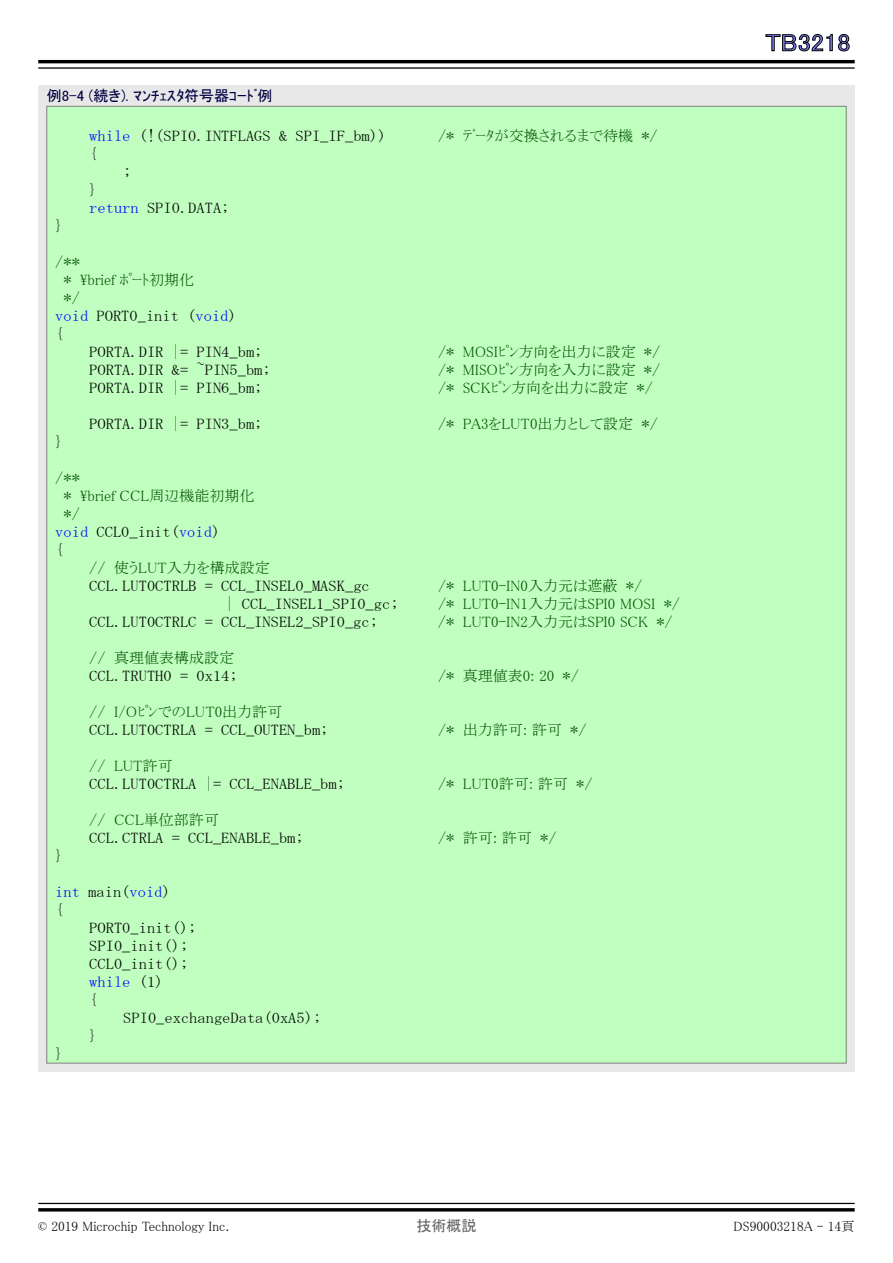
<style>
.page{position:relative;width:893px;height:1263px;background:#fff}
.page>*{position:absolute;margin:0;border:0;box-sizing:border-box;transform-origin:0 0}
.t1{font:24px "MS P Gothic";color:#8080ff;scale:1.1 1}
.t2{font:15px/18px "MS Mincho";color:#000;scale:1.1 1}
.t3{font:15px "MS P Mincho";color:#005000}
.t4{font:15px "MS P Gothic";color:#000040}
.t5{font:15px/18px "MS Mincho";color:#00f;scale:1.1 1}
.t6{font:15px "MS Mincho";color:#005000;scale:1.1 1}
.t7{font:15px "MS P Gothic";color:#646464}
.t8{font:13.5px "MS P Mincho";color:#000}
.s1{color:#00f}
.s2{font-family:"MS Mincho"}
.s3{color:#005000}
.s4{color:#000}
</style>
<div class="page">
<svg style="left:766px;top:34px;width:84px;height:17px"></svg>
<hr style="left:38px;top:60px;width:817px;height:3px;background:#000">
<hr style="left:38px;top:67px;width:817px;height:2px;background:#000">
<hr style="left:38px;top:1203px;width:817px;height:1px;background:#000">
<hr style="left:38px;top:1208px;width:817px;height:3px;background:#000">
<div style="left:38px;top:85px;width:817px;height:986px;background:#e8e8e8"></div>
<div style="left:47px;top:106px;width:799px;height:957px;background:#c0ffc0"></div>
<p class="t4" style="left:47px;top:88px;width:227px">例8-4 (続き). ﾏﾝﾁｪｽﾀ符号器ｺｰﾄﾞ例</p>
<p class="t2" style="left:89px;top:126px;width:272px"><span class="s1">while</span> (!(SPI0.INTFLAGS &amp; SPI_IF_bm))</p>
<p class="t3" style="left:438px;top:128px;width:221px"><span class="s2">/*</span> ﾃﾞｰﾀが交換されるまで待機 <span class="s2">*/</span></p>
<p class="t2" style="left:89px;top:144px;width:9px">{</p>
<p class="t2" style="left:123px;top:162px;width:9px">;</p>
<p class="t2" style="left:89px;top:180px;width:129px">}<br><span class="s1">return</span> SPI0.DATA;</p>
<p class="t2" style="left:55px;top:216px;width:9px">}</p>
<p class="t6" style="left:55px;top:254px;width:24px">/**</p>
<p class="t3" style="left:64px;top:272px;width:132px"><span class="s2">*</span> \brief ﾎﾟｰﾄ初期化</p>
<p class="t2" style="left:55px;top:288px;width:166px;text-indent:8px"><span class="s3">*/<br></span><span class="s1">void</span> PORT0_init (<span class="s1">void</span>) {</p>
<p class="t2" style="left:89px;top:342px;width:159px">PORTA.DIR |= PIN4_bm;</p>
<p class="t3" style="left:438px;top:344px;width:224px"><span class="s2">/*</span> MOSIﾋﾟﾝ方向を出力に設定 <span class="s2">*/</span></p>
<p class="t2" style="left:89px;top:360px;width:167px">PORTA.DIR &amp;= ~PIN5_bm;</p>
<p class="t3" style="left:438px;top:362px;width:224px"><span class="s2">/*</span> MISOﾋﾟﾝ方向を入力に設定 <span class="s2">*/</span></p>
<p class="t2" style="left:89px;top:378px;width:159px">PORTA.DIR |= PIN6_bm;</p>
<p class="t3" style="left:438px;top:380px;width:217px"><span class="s2">/*</span> SCKﾋﾟﾝ方向を出力に設定 <span class="s2">*/</span></p>
<p class="t2" style="left:89px;top:414px;width:159px">PORTA.DIR |= PIN3_bm;</p>
<p class="t3" style="left:438px;top:416px;width:221px"><span class="s2">/*</span> PA3をLUT0出力として設定 <span class="s2">*/</span></p>
<p class="t2" style="left:55px;top:432px;width:9px">}</p>
<p class="t6" style="left:55px;top:470px;width:24px">/**</p>
<p class="t3" style="left:64px;top:488px;width:192px"><span class="s2">*</span> \brief CCL周辺機能初期化</p>
<p class="t2" style="left:55px;top:504px;width:151px;text-indent:8px"><span class="s3">*/<br></span><span class="s1">void</span> CCL0_init(<span class="s1">void</span>) {</p>
<p class="t3" style="left:89px;top:560px;width:182px"><span class="s2">//</span> 使うLUT入力を構成設定</p>
<p class="t2" style="left:89px;top:576px;width:257px">CCL.LUT0CTRLB = CCL_INSEL0_MASK_gc</p>
<p class="t3" style="left:438px;top:578px;width:206px"><span class="s2">/*</span> LUT0-IN0入力元は遮蔽 <span class="s2">*/</span></p>
<p class="t2" style="left:225px;top:594px;width:159px">| CCL_INSEL1_SPI0_gc;</p>
<p class="t3" style="left:438px;top:596px;width:244px"><span class="s2">/*</span> LUT0-IN1入力元はSPI0 MOSI <span class="s2">*/</span></p>
<p class="t2" style="left:89px;top:612px;width:264px">CCL.LUT0CTRLC = CCL_INSEL2_SPI0_gc;</p>
<p class="t3" style="left:438px;top:614px;width:236px"><span class="s2">/*</span> LUT0-IN2入力元はSPI0 SCK <span class="s2">*/</span></p>
<p class="t3" style="left:89px;top:650px;width:146px"><span class="s2">//</span> 真理値表構成設定</p>
<p class="t2" style="left:89px;top:666px;width:137px">CCL.TRUTH0 = 0x14;</p>
<p class="t3" style="left:438px;top:668px;width:143px"><span class="s2">/*</span> 真理値表0: 20 <span class="s2">*/</span></p>
<p class="t3" style="left:89px;top:704px;width:194px"><span class="s2">//</span> I/OﾋﾟﾝでのLUT0出力許可</p>
<p class="t2" style="left:89px;top:720px;width:219px">CCL.LUT0CTRLA = CCL_OUTEN_bm;</p>
<p class="t3" style="left:438px;top:722px;width:150px"><span class="s2">/*</span> 出力許可: 許可 <span class="s2">*/</span></p>
<p class="t3" style="left:89px;top:758px;width:85px"><span class="s2">//</span> LUT許可</p>
<p class="t2" style="left:89px;top:774px;width:234px">CCL.LUT0CTRLA |= CCL_ENABLE_bm;</p>
<p class="t3" style="left:438px;top:776px;width:156px"><span class="s2">/*</span> LUT0許可: 許可 <span class="s2">*/</span></p>
<p class="t3" style="left:89px;top:812px;width:131px"><span class="s2">//</span> CCL単位部許可</p>
<p class="t2" style="left:89px;top:828px;width:197px">CCL.CTRLA = CCL_ENABLE_bm;</p>
<p class="t3" style="left:438px;top:830px;width:120px"><span class="s2">/*</span> 許可: 許可 <span class="s2">*/</span></p>
<p class="t2" style="left:55px;top:846px;width:9px">}</p>
<p class="t5" style="left:55px;top:882px;width:106px">int <span class="s4">main(</span>void<span class="s4">) {</span></p>
<p class="t2" style="left:89px;top:918px;width:99px">PORT0_init();<br>SPI0_init();<br>CCL0_init(); <span class="s1">while</span> (1)<br>{</p>
<p class="t2" style="left:123px;top:1008px;width:181px">SPI0_exchangeData(0xA5);</p>
<p class="t2" style="left:89px;top:1026px;width:9px">}</p>
<p class="t2" style="left:55px;top:1044px;width:9px">}</p>
<h1 class="t1" style="left:765px;top:30px;width:79px">TB3218</h1>
<p class="t8" style="left:38px;top:1219px;width:193px">© 2019 Microchip Technology Inc.</p>
<p class="t7" style="left:416px;top:1218px;width:61px">技術概説</p>
<p class="t8" style="left:734px;top:1219px;width:123px">DS90003218A - 14頁</p>
</div>
